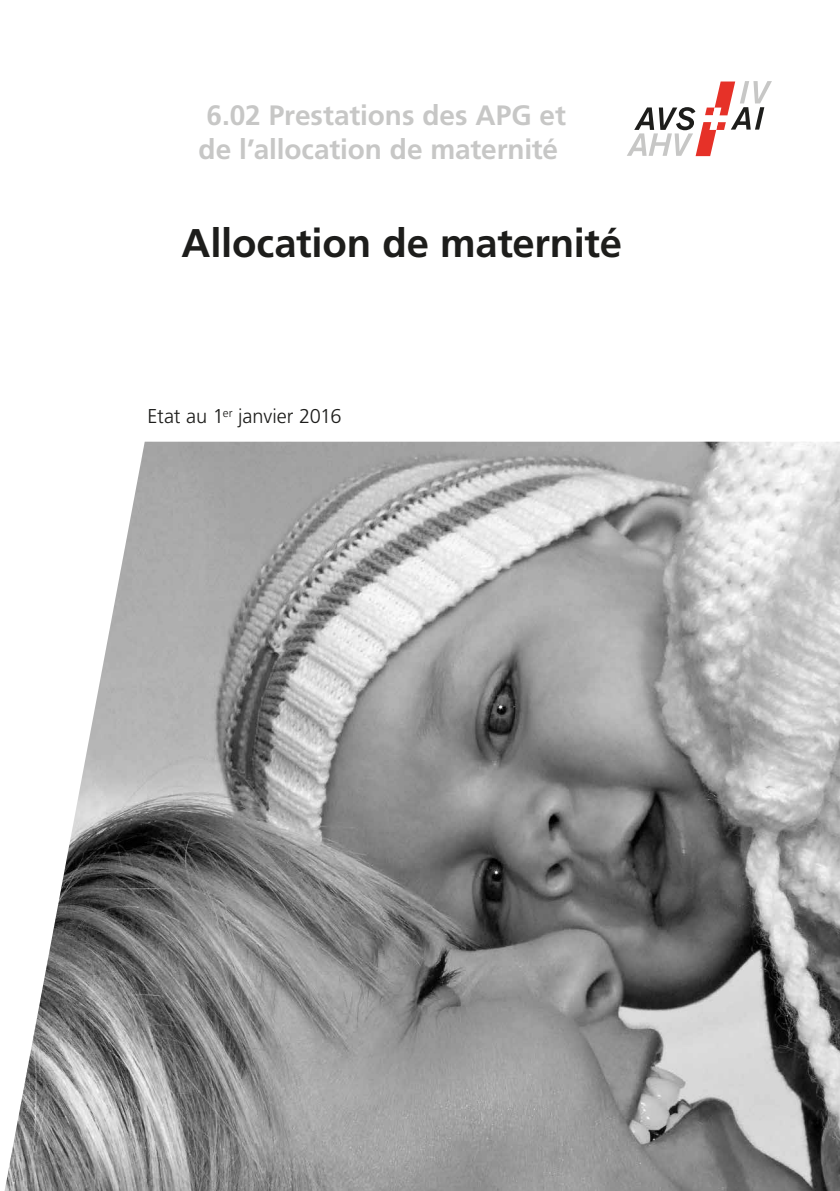
<style>
.page{position:relative;width:840px;height:1191px;background:#fff}
.page>*{position:absolute;margin:0;border:0;box-sizing:border-box;transform-origin:0 0}
.MB_Titel{font:700 40px "Frutiger";letter-spacing:-.005em;color:#1d1d1b}
.MB_Gruppe_Titelseite{font:700 28px/33.6px "Frutiger";letter-spacing:-.005em;color:#c7c7c6}
.MB_Titel-2{font:300 20px "Frutiger";letter-spacing:-.005em;color:#1d1d1b}
</style>
<div class="page">
<svg style="left:627px;top:81px;width:144px;height:75px"></svg>
<img style="left:4px;top:442px;width:835px;height:749px">
<p class="MB_Gruppe_Titelseite" style="left:198px;top:99px;width:368px">6.02 Prestations des APG et de l’allocation de maternité</p>
<p class="MB_Titel" style="left:181px;top:219px;width:442px">Allocation de maternité</p>
<p class="MB_Titel-2" style="left:147px;top:405px;width:195px">Etat au 1<sup>er</sup> janvier 2016</p>
</div>
